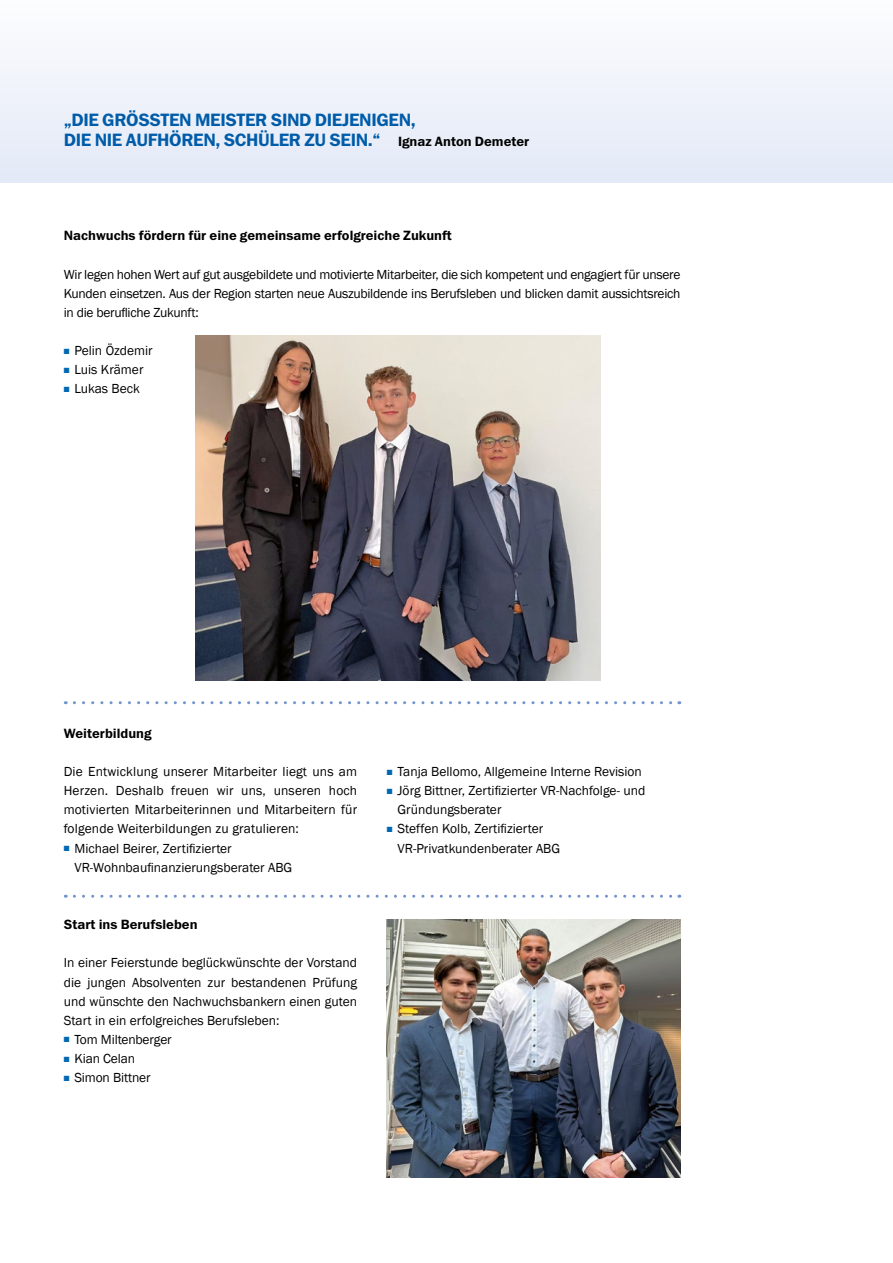
<style>
.page{position:relative;width:893px;height:1263px;background:#fff}
.page>*{position:absolute;margin:0;border:0;box-sizing:border-box;transform-origin:0 0}
.Head_Versal_schwarz{font:600 18px/20.2px "Franklin Gothic ITC";letter-spacing:-.02em;color:#005ca9}
.VR_gtx{font:13.5px/19.2px "Franklin Gothic";color:#000;text-align:justify}
.VR_gtx_bold_schwarz{font:600 13.5px "Franklin Gothic ITC";color:#000}
.s1{font-size:13.5px;color:#000}
.s2{color:#0068b2}
</style>
<div class="page">
<div style="left:0;top:0;width:893px;height:183px;background:#f0f3fa"></div>
<svg style="left:74px;top:701px;width:606px;height:3px"></svg>
<svg style="left:74px;top:895px;width:606px;height:3px"></svg>
<img style="left:196px;top:336px;width:405px;height:344px">
<img style="left:387px;top:919px;width:293px;height:259px">
<p class="Head_Versal_schwarz" style="left:64px;top:110px;width:467px">„DIE GRÖSSTEN MEISTER SIND DIEJENIGEN,<br>DIE NIE AUFHÖREN, SCHÜLER ZU SEIN.“ <span class="s1">Ignaz Anton Demeter</span></p>
<p class="VR_gtx_bold_schwarz" style="left:64px;top:227px;width:390px">Nachwuchs fördern für eine gemeinsame erfolgreiche Zukunft</p>
<p class="VR_gtx" style="left:64px;top:265px;width:618px">Wir legen hohen Wert auf gut ausgebildete und motivierte Mitarbeiter, die sich kompetent und engagiert für unsere Kunden einsetzen. Aus der Region starten neue Auszubildende ins Berufsleben und blicken damit aussichtsreich in die berufliche Zukunft:</p>
<p class="VR_gtx" style="left:64px;top:341px;width:90px"><span class="s2">■</span> Pelin Özdemir</p>
<p class="VR_gtx" style="left:64px;top:360px;width:81px"><span class="s2">■</span> Luis Krämer</p>
<p class="VR_gtx" style="left:64px;top:380px;width:78px"><span class="s2">■</span> Lukas Beck</p>
<p class="VR_gtx_bold_schwarz" style="left:64px;top:725px;width:89px">Weiterbildung</p>
<p class="VR_gtx" style="left:64px;top:762px;width:295px">Die Entwicklung unserer Mitarbeiter liegt uns am Herzen. Deshalb freuen wir uns, unseren hoch motivierten Mitarbeiterinnen und Mitarbeitern für folgende Weiterbildungen zu gratulieren:</p>
<p class="VR_gtx" style="left:74px;top:839px;width:219px;text-indent:-11px"><span class="s2">■</span> Michael Beirer, Zertifizierter<br>VR-Wohnbaufinanzierungsberater ABG</p>
<p class="VR_gtx_bold_schwarz" style="left:64px;top:916px;width:135px">Start ins Berufsleben</p>
<p class="VR_gtx" style="left:64px;top:954px;width:295px">In einer Feierstunde beglückwünschte der Vorstand die jungen Absolventen zur bestandenen Prüfung und wünschte den Nachwuchsbankern einen guten Start in ein erfolgreiches Berufsleben:</p>
<p class="VR_gtx" style="left:64px;top:1030px;width:109px"><span class="s2">■</span> Tom Miltenberger</p>
<p class="VR_gtx" style="left:64px;top:1049px;width:73px"><span class="s2">■</span> Kian Celan</p>
<p class="VR_gtx" style="left:64px;top:1068px;width:88px"><span class="s2">■</span> Simon Bittner</p>
<p class="VR_gtx" style="left:387px;top:762px;width:256px"><span class="s2">■</span> Tanja Bellomo, Allgemeine Interne Revision</p>
<p class="VR_gtx" style="left:398px;top:781px;width:249px;text-indent:-11px"><span class="s2">■</span> Jörg Bittner, Zertifizierter VR-Nachfolge- und<br>Gründungsberater</p>
<p class="VR_gtx" style="left:398px;top:820px;width:164px;text-indent:-11px"><span class="s2">■</span> Steffen Kolb, Zertifizierter<br>VR-Privatkundenberater ABG</p>
</div>
